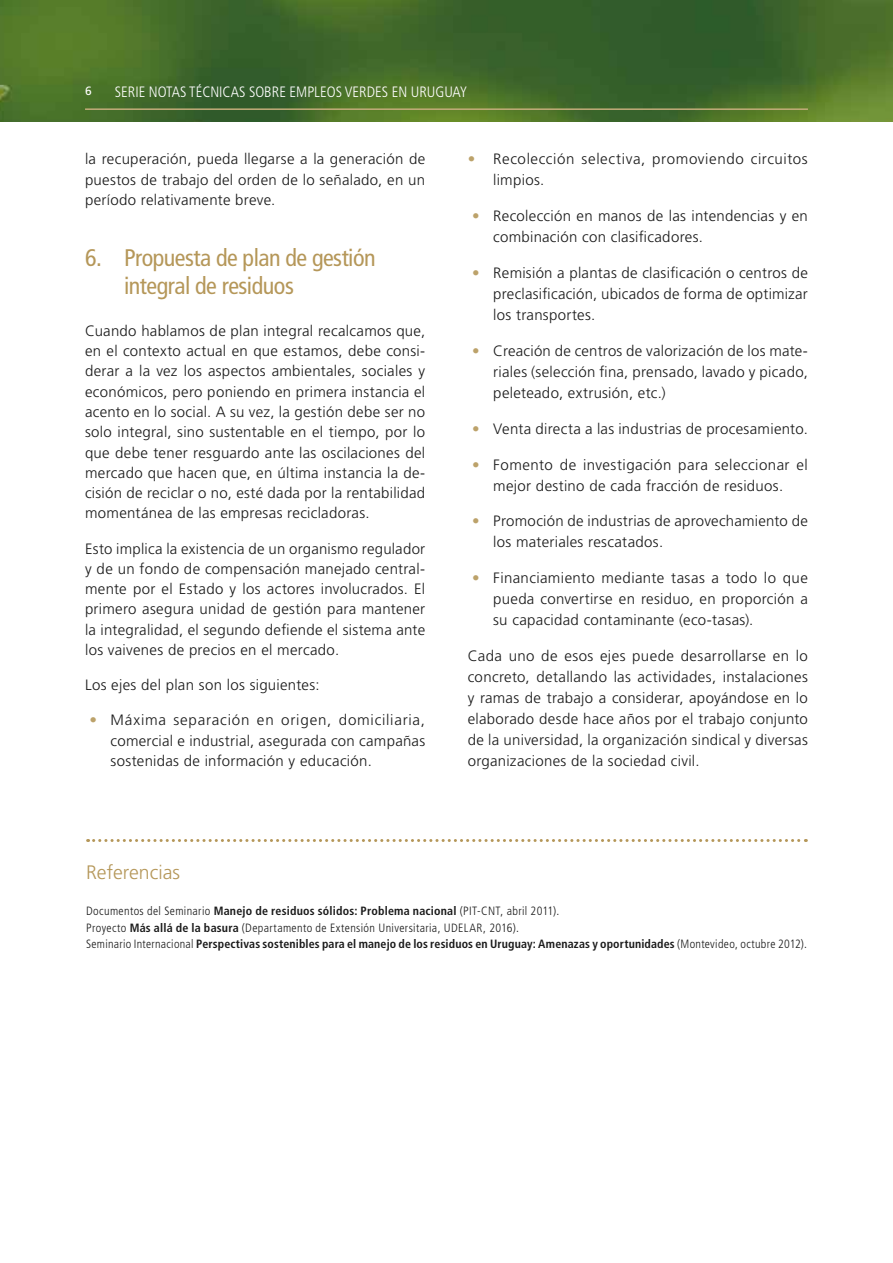
<style>
.page{position:relative;width:893px;height:1263px;background:#fff}
.page>*{position:absolute;margin:0;border:0;box-sizing:border-box;transform-origin:0 0}
.t1{font:condensed 24px/28.8px "Frutiger LT Std";letter-spacing:-.02em;color:#b59759}
.t2{font:300 19.5px "Frutiger LT Std";color:#b59759}
.t3{font:300 15px/20.2px "Frutiger LT Std";letter-spacing:.02em;color:#1a1a1a;text-align:justify}
.t4{font:300 condensed 15px "Frutiger LT Std";color:#fff}
.t5{font:300 condensed 12px/16.5px "Frutiger LT Std";letter-spacing:.03em;color:#1a1a1a}
.t6{font:12px "Frutiger LT Std";color:#fff}
.s1{color:#bca26a}
.s2{font-weight:700}
</style>
<div class="page">
<img style="left:0;top:0;width:893px;height:122px">
<svg style="left:88px;top:839px;width:718px;height:3px"></svg>
<hr style="left:85px;top:108px;width:723px;height:2px;background:#c3ac7a">
<p class="t6" style="left:85px;top:83px;width:8px">6</p>
<p class="t4" style="left:115px;top:83px;width:354px">SERIE NOTAS TÉCNICAS SOBRE EMPLEOS VERDES EN URUGUAY</p>
<p class="t3" style="left:85px;top:149px;width:342px">la recuperación, pueda llegarse a la generación de puestos de trabajo del orden de lo señalado, en un período relativamente breve.</p>
<h1 class="t1" style="left:124px;top:243px;width:253px;text-indent:-39px">6. Propuesta de plan de gestión integral de residuos</h1>
<p class="t3" style="left:85px;top:321px;width:342px">Cuando hablamos de plan integral recalcamos que, en el contexto actual en que estamos, debe consi&shy;derar a la vez los aspectos ambientales, sociales y económicos, pero poniendo en primera instancia el acento en lo social. A su vez, la gestión debe ser no solo integral, sino sustentable en el tiempo, por lo que debe tener resguardo ante las oscilaciones del mercado que hacen que, en última instancia la de&shy;cisión de reciclar o no, esté dada por la rentabilidad momentánea de las empresas recicladoras.</p>
<p class="t3" style="left:85px;top:538px;width:342px">Esto implica la existencia de un organismo regulador y de un fondo de compensación manejado central&shy;mente por el Estado y los actores involucrados. El primero asegura unidad de gestión para mantener la integralidad, el segundo defiende el sistema ante los vaivenes de precios en el mercado.</p>
<p class="t3" style="left:85px;top:675px;width:236px">Los ejes del plan son los siguientes:</p>
<p class="t3" style="left:111px;top:710px;width:316px;text-indent:-21px"><span class="s1">•</span> Máxima separación en origen, domiciliaria, comercial e industrial, asegurada con campañas sostenidas de información y educación.</p>
<p class="t3" style="left:493px;top:149px;width:316px;line-height:21px;text-indent:-26px"><span class="s1">•</span> Recolección selectiva, promoviendo circuitos limpios.</p>
<p class="t3" style="left:493px;top:206px;width:316px;line-height:21px;text-indent:-21px"><span class="s1">•</span> Recolección en manos de las intendencias y en combinación con clasificadores.</p>
<p class="t3" style="left:493px;top:263px;width:316px;line-height:21px;text-indent:-21px"><span class="s1">•</span> Remisión a plantas de clasificación o centros de preclasificación, ubicados de forma de optimizar los transportes.</p>
<p class="t3" style="left:493px;top:340px;width:316px;line-height:21px;text-indent:-21px"><span class="s1">•</span> Creación de centros de valorización de los mate&shy;riales (selección fina, prensado, lavado y picado, peleteado, extrusión, etc.)</p>
<p class="t3" style="left:472px;top:419px;width:337px"><span class="s1">•</span> Venta directa a las industrias de procesamiento.</p>
<p class="t3" style="left:472px;top:454px;width:337px;line-height:21px;text-align:center"><span class="s1">•</span> Fomento de investigación para seleccionar el mejor destino de cada fracción de residuos.</p>
<p class="t3" style="left:493px;top:511px;width:316px;line-height:21px;text-indent:-21px"><span class="s1">•</span> Promoción de industrias de aprovechamiento de los materiales rescatados.</p>
<p class="t3" style="left:493px;top:568px;width:316px;line-height:21px;text-indent:-21px"><span class="s1">•</span> Financiamiento mediante tasas a todo lo que pueda convertirse en residuo, en proporción a su capacidad contaminante (eco-tasas).</p>
<p class="t3" style="left:468px;top:646px;width:342px;line-height:21px">Cada uno de esos ejes puede desarrollarse en lo concreto, detallando las actividades, instalaciones y ramas de trabajo a considerar, apoyándose en lo elaborado desde hace años por el trabajo conjunto de la universidad, la organización sindical y diversas organizaciones de la sociedad civil.</p>
<h2 class="t2" style="left:86px;top:861px;width:95px">Referencias</h2>
<p class="t5" style="left:86px;top:903px;width:722px">Documentos del Seminario <span class="s2">Manejo de residuos sólidos: Problema nacional</span> (PIT-CNT, abril 2011).<br>Proyecto <span class="s2">Más allá de la basura</span> (Departamento de Extensión Universitaria, UDELAR, 2016).<br>Seminario Internacional <span class="s2">Perspectivas sostenibles para el manejo de los residuos en Uruguay: Amenazas y oportunidades</span> (Montevideo, octubre 2012).</p>
</div>
